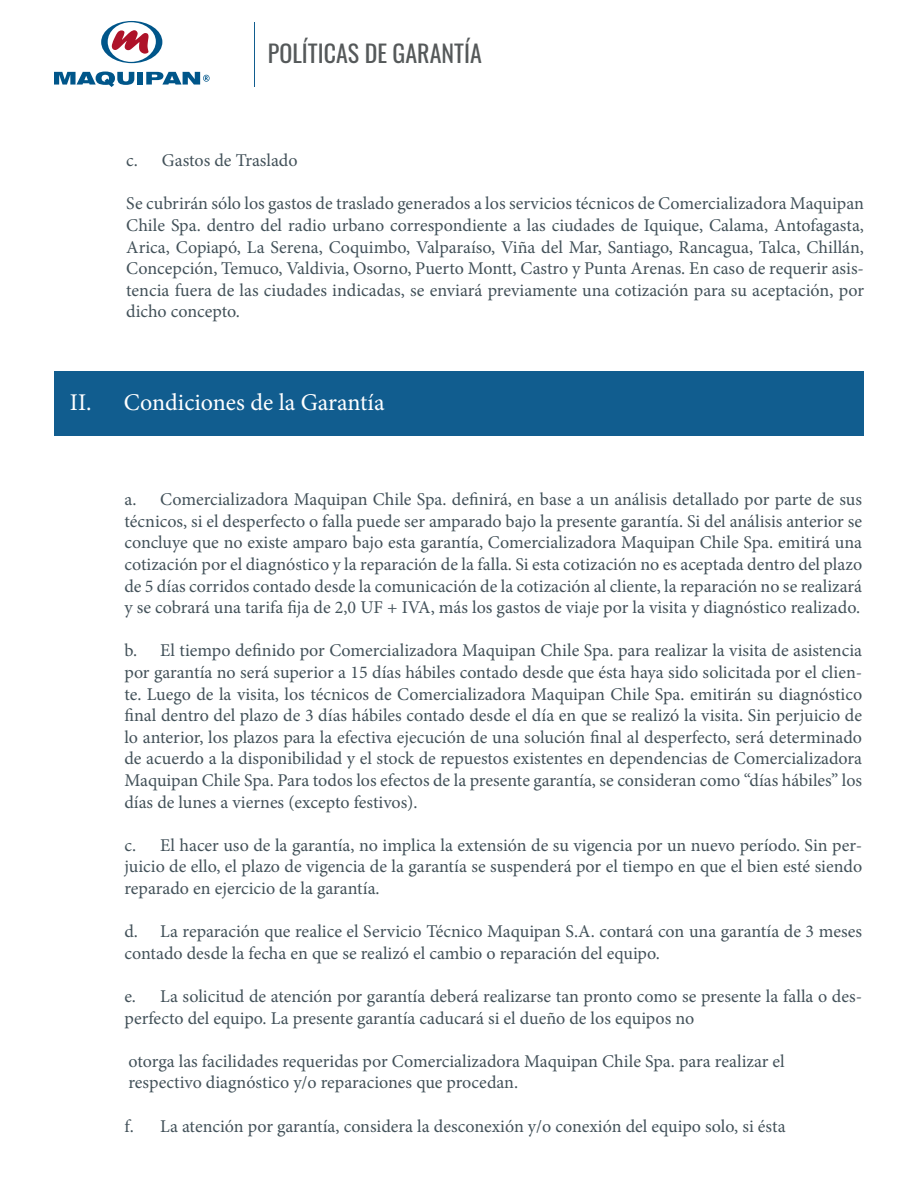
<style>
.page{position:relative;width:918px;height:1188px;background:#fff}
.page>*{position:absolute;margin:0;border:0;box-sizing:border-box;transform-origin:0 0}
.t1{font:24px "Minion Pro";color:#fff}
.t2{font:24px "Oswald";color:#55595a}
.t3{font:18px/21.6px "Minion Pro";color:#425159;text-align:justify}
</style>
<div class="page">
<svg style="left:101px;top:21px;width:61px;height:42px"></svg>
<svg style="left:54px;top:72px;width:80px;height:15px"></svg>
<div style="left:138px;top:72px;width:5px;height:13px;background:#00568a"></div>
<svg style="left:146px;top:72px;width:64px;height:13px"></svg>
<hr style="left:255px;top:22px;width:1px;height:64px;background:#115d8f">
<div style="left:54px;top:371px;width:810px;height:65px;background:#115d8f"></div>
<h1 class="t2" style="left:268px;top:32px;width:215px">POLÍTICAS DE GARANTÍA</h1>
<p class="t3" style="left:126px;top:150px;width:173px">c. Gastos de Traslado</p>
<p class="t3" style="left:126px;top:193px;width:739px">Se cubrirán sólo los gastos de traslado generados a los servicios técnicos de Comercializadora Maquipan Chile Spa. dentro del radio urbano correspondiente a las ciudades de Iquique, Calama, Antofagasta, Arica, Copiapó, La Serena, Coquimbo, Valparaíso, Viña del Mar, Santiago, Rancagua, Talca, Chillán, Concepción, Temuco, Valdivia, Osorno, Puerto Montt, Castro y Punta Arenas. En caso de requerir asis&shy;tencia fuera de las ciudades indicadas, se enviará previamente una cotización para su aceptación, por dicho concepto.</p>
<p class="t1" style="left:70px;top:386px;width:316px">II. Condiciones de la Garantía</p>
<p class="t3" style="left:124px;top:489px;width:739px">a. Comercializadora Maquipan Chile Spa. definirá, en base a un análisis detallado por parte de sus técnicos, si el desperfecto o falla puede ser amparado bajo la presente garantía. Si del análisis anterior se concluye que no existe amparo bajo esta garantía, Comercializadora Maquipan Chile Spa. emitirá una cotización por el diagnóstico y la reparación de la falla. Si esta cotización no es aceptada dentro del plazo de 5 días corridos contado desde la comunicación de la cotización al cliente, la reparación no se realizará y se cobrará una tarifa fija de 2,0 UF + IVA, más los gastos de viaje por la visita y diagnóstico realizado.</p>
<p class="t3" style="left:124px;top:640px;width:739px">b. El tiempo definido por Comercializadora Maquipan Chile Spa. para realizar la visita de asistencia por garantía no será superior a 15 días hábiles contado desde que ésta haya sido solicitada por el clien&shy;te. Luego de la visita, los técnicos de Comercializadora Maquipan Chile Spa. emitirán su diagnóstico final dentro del plazo de 3 días hábiles contado desde el día en que se realizó la visita. Sin perjuicio de lo anterior, los plazos para la efectiva ejecución de una solución final al desperfecto, será determinado de acuerdo a la disponibilidad y el stock de repuestos existentes en dependencias de Comercializadora Maquipan Chile Spa. Para todos los efectos de la presente garantía, se consideran como “días hábiles” los días de lunes a viernes (excepto festivos).</p>
<p class="t3" style="left:124px;top:834px;width:739px">c. El hacer uso de la garantía, no implica la extensión de su vigencia por un nuevo período. Sin per&shy;juicio de ello, el plazo de vigencia de la garantía se suspenderá por el tiempo en que el bien esté siendo reparado en ejercicio de la garantía.</p>
<p class="t3" style="left:124px;top:921px;width:739px">d. La reparación que realice el Servicio Técnico Maquipan S.A. contará con una garantía de 3 meses contado desde la fecha en que se realizó el cambio o reparación del equipo.</p>
<p class="t3" style="left:124px;top:985px;width:739px">e. La solicitud de atención por garantía deberá realizarse tan pronto como se presente la falla o des&shy;perfecto del equipo. La presente garantía caducará si el dueño de los equipos no</p>
<p class="t3" style="left:129px;top:1050px;width:658px">otorga las facilidades requeridas por Comercializadora Maquipan Chile Spa. para realizar el</p>
<p class="t3" style="left:129px;top:1072px;width:391px">respectivo diagnóstico y/o reparaciones que procedan.</p>
<p class="t3" style="left:124px;top:1115px;width:663px">f. La atención por garantía, considera la desconexión y/o conexión del equipo solo, si ésta</p>
</div>
